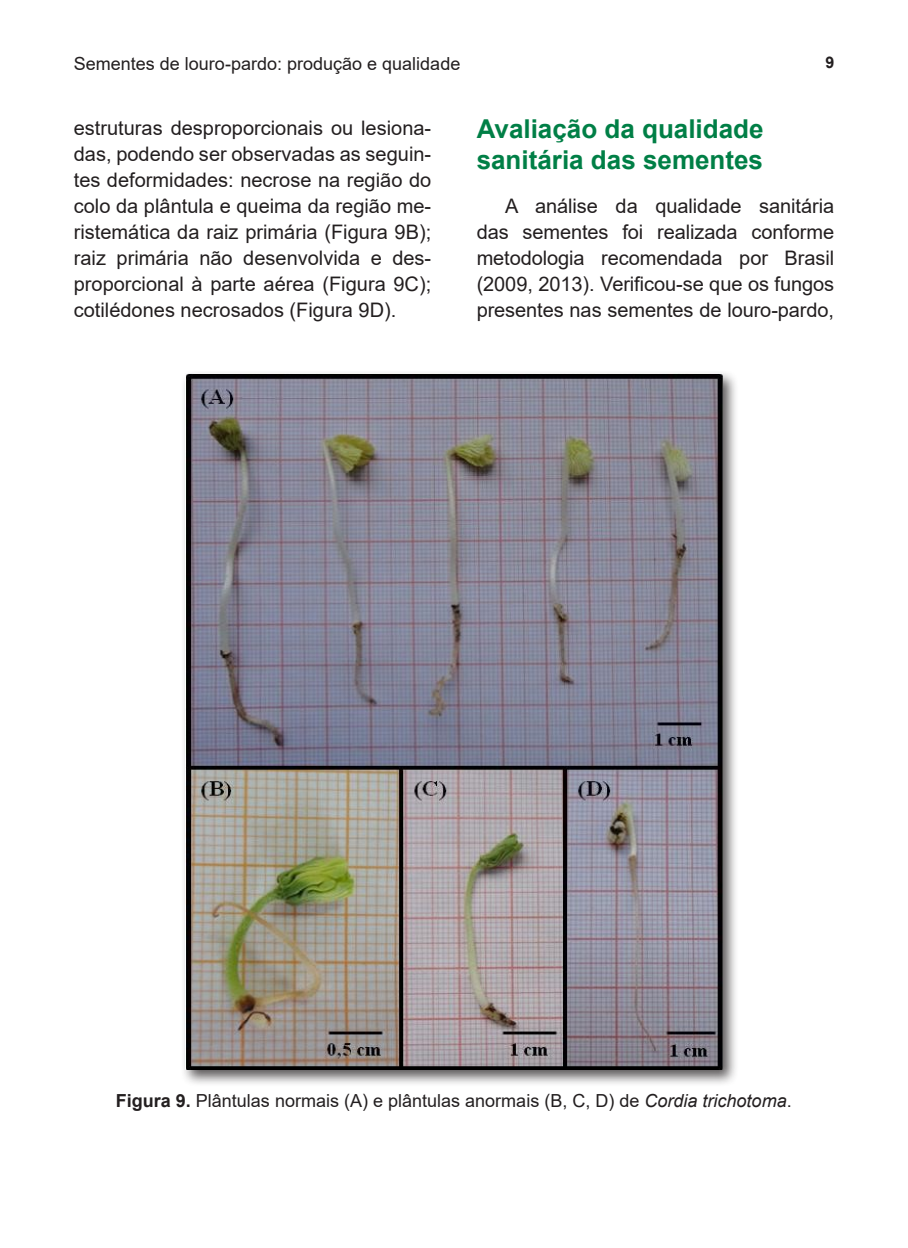
<style>
.page{position:relative;width:908px;height:1248px;background:#fff}
.page>*{position:absolute;margin:0;border:0;box-sizing:border-box;transform-origin:0 0}
.TITULO_1{font:700 26px/31.2px "Arial";color:#007f46}
.MIOLO{font:20px/26px "Arial";color:#231f20;text-align:justify}
.FIGURA_LEGENDA{font:18px "Arial";color:#231f20}
.t1{font:700 16px "Arial";color:#231f20}
.s1{font-weight:700}
.s2{font-style:italic}
</style>
<div class="page">
<div style="left:181px;top:369px;width:557px;height:718px;background:#231f20;opacity:.75"></div>
<img style="left:185px;top:374px;width:536px;height:695px">
<p class="FIGURA_LEGENDA" style="left:74px;top:51px;width:388px">Sementes de louro-pardo: produção e qualidade</p>
<p class="t1" style="left:825px;top:51px;width:10px">9</p>
<p class="MIOLO" style="left:74px;top:114px;width:359px">estruturas desproporcionais ou lesiona&shy;das, podendo ser observadas as seguin&shy;tes deformidades: necrose na região do colo da plântula e queima da região me&shy;ristemática da raiz primária (Figura 9B); raiz primária não desenvolvida e des&shy;proporcional à parte aérea (Figura 9C); cotilédones necrosados (Figura 9D).</p>
<p class="TITULO_1" style="left:476px;top:114px;width:288px">Avaliação da qualidade sanitária das sementes</p>
<p class="MIOLO" style="left:476px;top:193px;width:359px;text-indent:28px">A análise da qualidade sanitária das sementes foi realizada conforme metodologia recomendada por Brasil (2009, 2013). Verificou-se que os fungos presentes nas sementes de louro-pardo,</p>
<p class="FIGURA_LEGENDA" style="left:116px;top:1087px;width:677px"><span class="s1">Figura 9.</span> Plântulas normais (A) e plântulas anormais (B, C, D) de <span class="s2">Cordia trichotoma</span>.</p>
</div>
